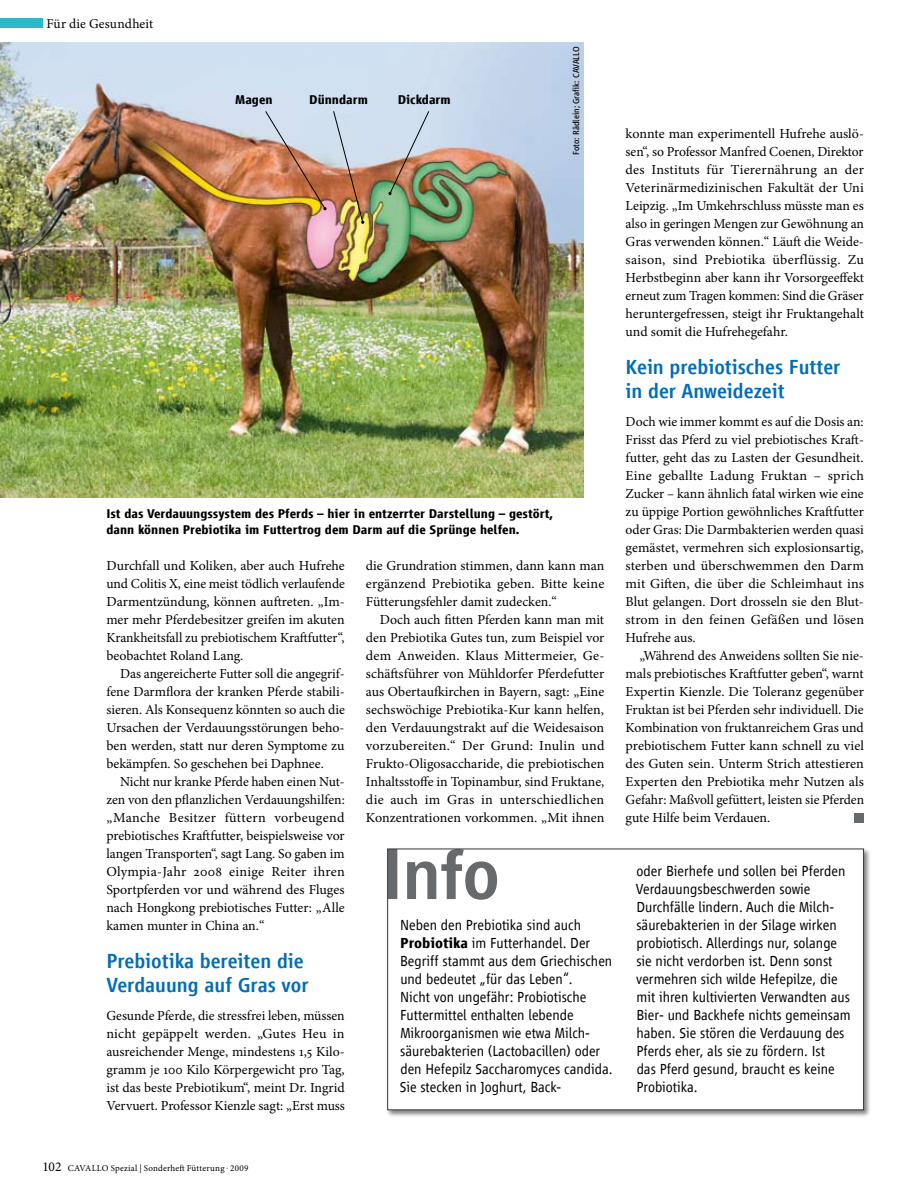
<style>
.page{position:relative;width:915px;height:1191px;background:#fff}
.page>*{position:absolute;margin:0;border:0;box-sizing:border-box;transform-origin:0 0}
.t1{font:500 21px/24px "Vialog LT Com";color:#006db6}
.t2{font:300 15px/18px "Vialog LT Com";color:#000}
.t3{font:13.8px/18px "Minion Pro";color:#000;text-align:justify}
.t4{font:13.5px "Minion Pro";letter-spacing:.005em;color:#000}
.t5{font:700 13.05px/15.8px "Vialog LT Com";color:#000}
.t6{font:9px "Minion Pro";letter-spacing:.02em;color:#000}
.t7{font:9px "Vialog LT Com";color:#000}
.s1{font-weight:700}
.s2{font-size:13.5px}
</style>
<div class="page">
<div style="left:385px;top:847px;width:486px;height:270px;background:#000;opacity:.5"></div>
<div style="left:387px;top:849px;width:476px;height:260px;background:#fff"></div>
<svg style="left:389px;top:850px;width:108px;height:49px"></svg>
<div style="left:854px;top:813px;width:9px;height:9px;background:#666a6c"></div>
<img style="left:0;top:43px;width:583px;height:455px">
<img style="left:388px;top:110px;width:41px;height:85px">
<img style="left:332px;top:110px;width:32px;height:114px">
<img style="left:264px;top:110px;width:62px;height:100px">
<div style="left:0;top:18px;width:43px;height:10px;background:#2cb8c5"></div>
<p class="t4" style="left:46px;top:14px;width:108px">Für die Gesundheit</p>
<p class="t5" style="left:235px;top:92px;width:39px">Magen</p>
<p class="t5" style="left:309px;top:92px;width:60px">Dünndarm</p>
<p class="t5" style="left:397px;top:92px;width:55px">Dickdarm</p>
<p class="t7" style="left:571px;top:155px;width:110px;rotate:-90deg">Foto: Rädlein; Grafik: CAVALLO</p>
<p class="t5" style="left:106px;top:506px;width:448px">Ist das Verdauungssystem des Pferds – hier in entzerrter Darstellung – gestört, dann können Prebiotika im Futtertrog dem Darm auf die Sprünge helfen.</p>
<p class="t3" style="left:106px;top:556px;width:240px">Durchfall und Koliken, aber auch Hufrehe und Colitis X, eine meist tödlich verlaufende Darmentzündung, können auftreten. „Im&shy;mer mehr Pferdebesitzer greifen im akuten Krankheitsfall zu prebiotischem Kraftfutter“, beobachtet Roland Lang.</p>
<p class="t3" style="left:106px;top:664px;width:240px;text-indent:14px">Das angereicherte Futter soll die angegrif&shy;fene Darmflora der kranken Pferde stabili&shy;sieren. Als Konsequenz könnten so auch die Ursachen der Verdauungsstörungen beho&shy;ben werden, statt nur deren Symptome zu bekämpfen. So geschehen bei Daphnee.</p>
<p class="t3" style="left:106px;top:772px;width:240px;text-indent:14px">Nicht nur kranke Pferde haben einen Nut&shy;zen von den pflanzlichen Verdauungshilfen: „Manche Besitzer füttern vorbeugend prebiotisches Kraftfutter, beispielsweise vor langen Transporten“, sagt Lang. So gaben im Olympia-Jahr 2008 einige Reiter ihren Sportpferden vor und während des Fluges nach Hongkong prebiotisches Futter: „Alle kamen munter in China an.“</p>
<h1 class="t1" style="left:106px;top:949px;width:204px">Prebiotika bereiten die<br>Verdauung auf Gras vor</h1>
<p class="t3" style="left:106px;top:1006px;width:240px">Gesunde Pferde, die stressfrei leben, müssen nicht gepäppelt werden. „Gutes Heu in ausreichender Menge, mindestens 1,5 Kilo&shy;gramm je 100 Kilo Körpergewicht pro Tag, ist das beste Prebiotikum“, meint Dr. Ingrid Vervuert. Professor Kienzle sagt: „Erst muss</p>
<p class="t3" style="left:366px;top:556px;width:240px">die Grundration stimmen, dann kann man ergänzend Prebiotika geben. Bitte keine Fütterungsfehler damit zudecken.“</p>
<p class="t3" style="left:366px;top:610px;width:240px;text-indent:14px">Doch auch fitten Pferden kann man mit den Prebiotika Gutes tun, zum Beispiel vor dem Anweiden. Klaus Mittermeier, Ge&shy;schäftsführer von Mühldorfer Pferdefutter aus Obertaufkirchen in Bayern, sagt: „Eine sechswöchige Prebiotika-Kur kann helfen, den Verdauungstrakt auf die Weidesaison vorzubereiten.“ Der Grund: Inulin und Frukto-Oligosaccharide, die prebiotischen Inhaltsstoffe in Topinambur, sind Fruktane, die auch im Gras in unterschiedlichen Konzentrationen vorkommen. „Mit ihnen</p>
<p class="t2" style="left:399px;top:916px;width:214px">Neben den Prebiotika sind auch <span class="s1">Probiotika</span> im Futterhandel. Der Begriff stammt aus dem Griechischen und bedeutet „für das Leben“.<br>Nicht von ungefähr: Probiotische Futtermittel enthalten lebende Mikroorganismen wie etwa Milch&shy;säurebakterien (Lactobacillen) oder den Hefepilz Saccharomyces candida.<br>Sie stecken in Joghurt, Back-</p>
<p class="t3" style="left:625px;top:124px;width:240px">konnte man experimentell Hufrehe auslö&shy;sen“, so Professor Manfred Coenen, Direktor des Instituts für Tierernährung an der Veterinärmedizinischen Fakultät der Uni Leipzig. „Im Umkehrschluss müsste man es also in geringen Mengen zur Gewöhnung an Gras verwenden können.“ Läuft die Weide&shy;saison, sind Prebiotika überflüssig. Zu Herbstbeginn aber kann ihr Vorsorgeeffekt erneut zum Tragen kommen: Sind die Gräser heruntergefressen, steigt ihr Fruktangehalt und somit die Hufrehegefahr.</p>
<h1 class="t1" style="left:625px;top:355px;width:216px">Kein prebiotisches Futter in der Anweidezeit</h1>
<p class="t3" style="left:625px;top:412px;width:240px">Doch wie immer kommt es auf die Dosis an:<br>Frisst das Pferd zu viel prebiotisches Kraft&shy;futter, geht das zu Lasten der Gesundheit.<br>Eine geballte Ladung Fruktan – sprich Zucker – kann ähnlich fatal wirken wie eine zu üppige Portion gewöhnliches Kraftfutter oder Gras: Die Darmbakterien werden quasi gemästet, vermehren sich explosionsartig, sterben und überschwemmen den Darm mit Giften, die über die Schleimhaut ins Blut gelangen. Dort drosseln sie den Blut&shy;strom in den feinen Gefäßen und lösen Hufrehe aus.</p>
<p class="t3" style="left:625px;top:646px;width:240px;text-indent:14px">„Während des Anweidens sollten Sie nie&shy;mals prebiotisches Kraftfutter geben“, warnt Expertin Kienzle. Die Toleranz gegenüber Fruktan ist bei Pferden sehr individuell. Die Kombination von fruktanreichem Gras und prebiotischem Futter kann schnell zu viel des Guten sein. Unterm Strich attestieren Experten den Prebiotika mehr Nutzen als Gefahr: Maßvoll gefüttert, leisten sie Pferden gute Hilfe beim Verdauen.</p>
<p class="t2" style="left:635px;top:862px;width:216px">oder Bierhefe und sollen bei Pferden Verdauungsbeschwerden sowie Durchfälle lindern. Auch die Milch&shy;säurebakterien in der Silage wirken probiotisch. Allerdings nur, solange sie nicht verdorben ist. Denn sonst vermehren sich wilde Hefepilze, die mit ihren kultivierten Verwandten aus Bier- und Backhefe nichts gemeinsam haben. Sie stören die Verdauung des Pferds eher, als sie zu fördern. Ist<br>das Pferd gesund, braucht es keine Probiotika.</p>
<p class="t6" style="left:43px;top:1162px;width:207px"><span class="s2">102</span> CAVALLO Spezial | Sonderheft Fütterung . 2009</p>
</div>
